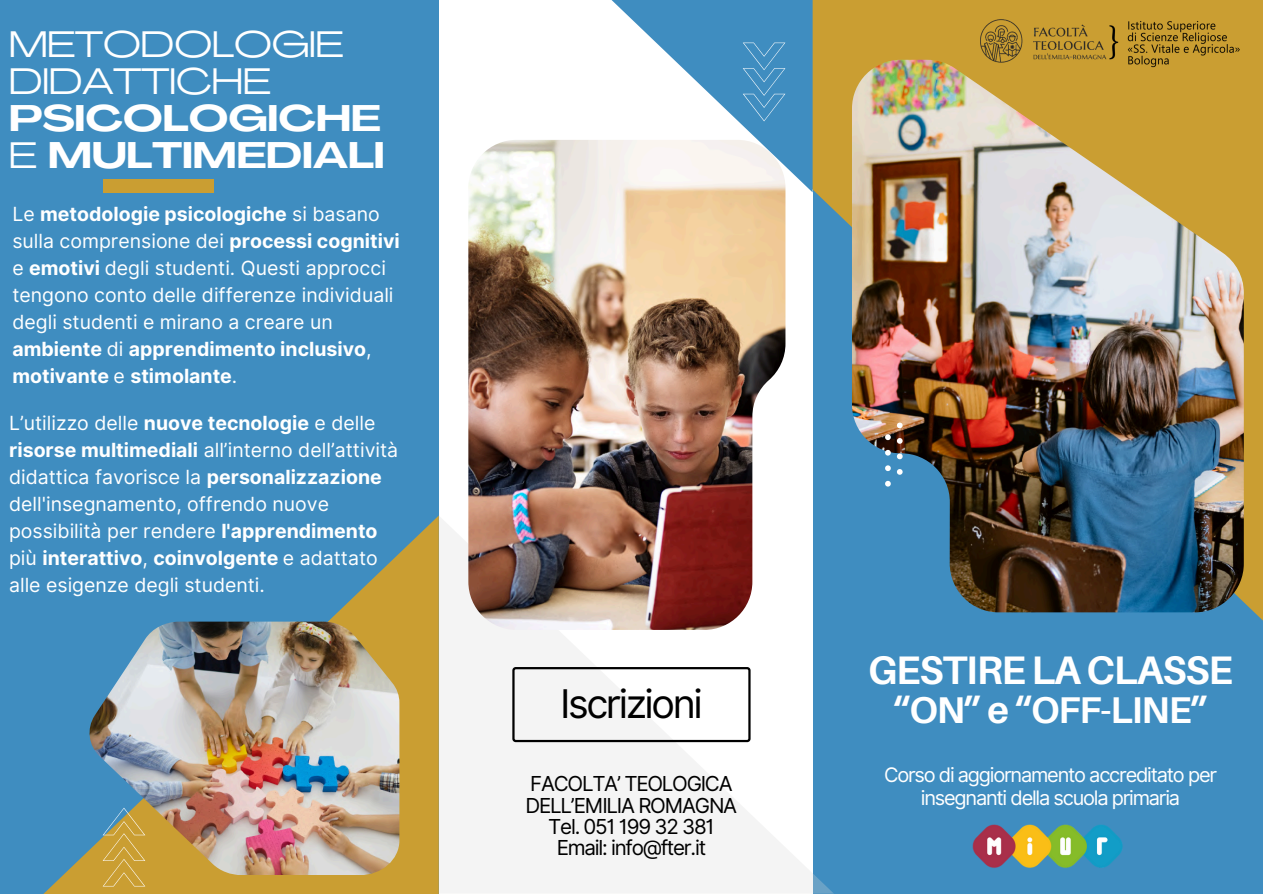
<style>
.page{position:relative;width:1263px;height:894px;background:#fff}
.page>*{position:absolute;margin:0;border:0;box-sizing:border-box;transform-origin:0 0}
.t1{font:700 39.75px "Aileron";letter-spacing:-.03em;color:#fff}
.t2{font:39.45px "Inter";letter-spacing:-.06em;color:#000}
.t3{font:700 37.2px "Aileron";letter-spacing:-.03em;color:#fff}
.t4{font:700 36.45px/36.9px "Agrandir Grand";color:#fff}
.t5{font:20.55px "Inter";letter-spacing:-.06em;color:#000}
.t6{font:19.95px "Inter";letter-spacing:-.06em;color:#fff}
.t7{font:19.5px/27px "Inter";color:#fff}
.s1{font-weight:400}
.s2{font-weight:700}
</style>
<div class="page">
<div style="left:834px;top:629px;width:429px;height:264px;background:#3f8dc0"></div>
<div style="left:0;top:0;width:439px;height:893px;background:#3f8dc0"></div>
<svg style="left:439px;top:517px;width:395px;height:376px;fill:#f4f4f4"></svg>
<img style="left:468px;top:140px;width:83px;height:489px">
<img style="left:551px;top:0;width:712px;height:629px">
<svg style="left:44px;top:515px;width:395px;height:378px"></svg>
<img style="left:89px;top:621px;width:310px;height:253px">
<img style="left:852px;top:60px;width:392px;height:552px">
<div style="left:103px;top:179px;width:111px;height:13px;background:#ca9e32"></div>
<svg style="left:563px;top:0;width:249px;height:192px"></svg>
<svg style="left:743px;top:43px;width:42px;height:78px;background:#4a93c3"></svg>
<svg style="left:103px;top:807px;width:42px;height:79px;background:#baa150"></svg>
<svg style="left:885px;top:480px;width:6px;height:6px"></svg>
<svg style="left:885px;top:465px;width:6px;height:6px"></svg>
<svg style="left:885px;top:450px;width:6px;height:5px"></svg>
<svg style="left:885px;top:434px;width:6px;height:6px"></svg>
<svg style="left:897px;top:469px;width:6px;height:5px"></svg>
<svg style="left:897px;top:453px;width:6px;height:6px"></svg>
<svg style="left:897px;top:438px;width:6px;height:5px"></svg>
<svg style="left:897px;top:422px;width:6px;height:6px"></svg>
<img style="left:980px;top:15px;width:264px;height:56px">
<svg style="left:512px;top:666px;width:239px;height:76px"></svg>
<img style="left:969px;top:819px;width:157px;height:54px">
<p class="t4" style="left:9px;top:30px;width:377px"><span class="s1">METODOLOGIE<br>DIDATTICHE<br></span>PSICOLOGICHE<br><span class="s1">E</span> MULTIMEDIALI</p>
<p class="t7" style="left:12px;top:200px;width:389px">Le <span class="s2">metodologie psicologiche</span> si basano sulla comprensione dei <span class="s2">processi cognitivi </span>e <span class="s2">emotivi</span> degli studenti. Questi approcci tengono conto delle differenze individuali degli studenti e mirano a creare un <span class="s2">ambiente</span> di <span class="s2">apprendimento inclusivo</span>, <span class="s2">motivante</span> e <span class="s2">stimolante</span>.</p>
<p class="t7" style="left:9px;top:409px;width:391px">L’utilizzo delle <span class="s2">nuove tecnologie</span> e delle <span class="s2">risorse multimediali</span> all’interno dell’attività didattica favorisce la <span class="s2">personalizzazione </span>dell'insegnamento, offrendo nuove possibilità per rendere <span class="s2">l'apprendimento </span>più <span class="s2">interattivo</span>, <span class="s2">coinvolgente</span> e adattato alle esigenze degli studenti.</p>
<p class="t2" style="left:560px;top:679px;width:144px">Iscrizioni</p>
<p class="t5" style="left:530px;top:771px;width:204px">FACOLTA’ TEOLOGICA</p>
<p class="t5" style="left:526px;top:792px;width:213px">DELL’EMILIA ROMAGNA</p>
<p class="t5" style="left:548px;top:814px;width:168px">Tel. 051 199 32 381</p>
<p class="t5" style="left:557px;top:835px;width:151px">Email: info@fter.it</p>
<h1 class="t1" style="left:868px;top:645px;width:366px">GESTIRE LA CLASSE</h1>
<h3 class="t3" style="left:892px;top:686px;width:318px">“ON” e “OFF-LINE”</h3>
<p class="t6" style="left:884px;top:762px;width:335px">Corso di aggiornamento accreditato per</p>
<p class="t6" style="left:921px;top:785px;width:261px">insegnanti della scuola primaria</p>
</div>
